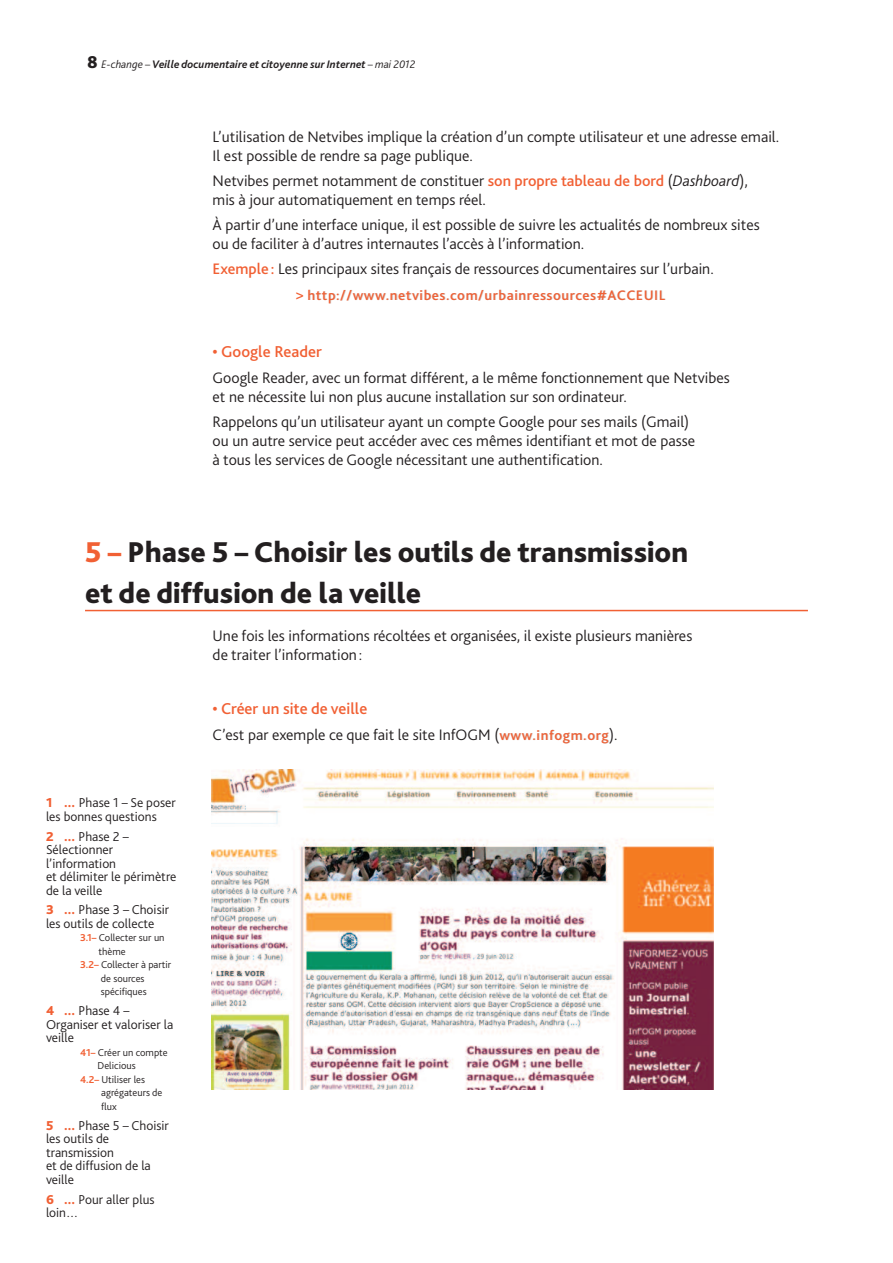
<style>
.page{position:relative;width:893px;height:1263px;background:#fff}
.page>*{position:absolute;margin:0;border:0;box-sizing:border-box;transform-origin:0 0}
.t1{font:800 30px/41.1px "Bliss 2";color:#231f20}
.t2{font:500 16.5px "Bliss 2";color:#f16034}
.t3{font:300 15.9px/18.9px "Bliss 2";color:#231f20}
.t4{font:500 14.4px "Bliss 2";letter-spacing:.05em;color:#f16034}
.t5{font:300 13.5px/13.5px "Bliss 2";color:#231f20}
.t6{font:italic 700 11.4px "Bliss 2";color:#231f20}
.t7{font:300 10.5px "Bliss 2";color:#231f20}
.s1{font-weight:800;font-style:normal;font-size:18px}
.s2{font-weight:300}
.s3{font-weight:500;color:#f16034}
.s4{font-style:italic}
.s5{font-size:15.9px}
.s6{color:#f16034}
.s7{font-weight:800;color:#f16034}
.s8{font-weight:700;color:#f16034}
.s9{font-weight:500;font-size:14.4px;color:#f16034}
</style>
<div class="page">
<hr style="left:85px;top:610px;width:723px;height:1px;background:#f16034">
<img style="left:212px;top:770px;width:502px;height:319px">
<p class="t6" style="left:87px;top:60px;width:330px"><span class="s1">8</span> <span class="s2">E-change –</span> Veille documentaire et citoyenne sur Internet <span class="s2">– mai 2012</span></p>
<p class="t3" style="left:213px;top:129px;width:568px">L’utilisation de Netvibes implique la création d’un compte utilisateur et une adresse email.<br>Il est possible de rendre sa page publique.</p>
<p class="t3" style="left:213px;top:173px;width:537px">Netvibes permet notamment de constituer <span class="s3">son propre tableau de bord</span> (<span class="s4">Dashboard</span>), mis à jour automatiquement en temps réel.</p>
<p class="t3" style="left:213px;top:217px;width:549px">À partir d’une interface unique, il est possible de suivre les actualités de nombreux sites ou de faciliter à d’autres internautes l’accès à l’information.</p>
<p class="t3" style="left:213px;top:261px;width:503px"><span class="s3">Exemple :</span> Les principaux sites français de ressources documentaires sur l’urbain.</p>
<p class="t4" style="left:295px;top:289px;width:372px"><span class="s5">&gt;</span> http://www.netvibes.com/urbainressources#ACCEUIL</p>
<p class="t2" style="left:213px;top:346px;width:111px">• Google Reader</p>
<p class="t3" style="left:213px;top:369px;width:519px">Google Reader, avec un format différent, a le même fonctionnement que Netvibes et ne nécessite lui non plus aucune installation sur son ordinateur.</p>
<p class="t3" style="left:213px;top:414px;width:484px">Rappelons qu’un utilisateur ayant un compte Google pour ses mails (Gmail) ou un autre service peut accéder avec ces mêmes identifiant et mot de passe à tous les services de Google nécessitant une authentification.</p>
<h1 class="t1" style="left:85px;top:535px;width:604px"><span class="s6">5 –</span> Phase 5 – Choisir les outils de transmission et de diffusion de la veille</h1>
<p class="t3" style="left:213px;top:628px;width:481px">Une fois les informations récoltées et organisées, il existe plusieurs manières de traiter l’information:</p>
<p class="t5" style="left:46px;top:797px;width:131px"><span class="s7">1 …</span> Phase 1 – Se poser les bonnes questions</p>
<p class="t5" style="left:46px;top:830px;width:132px"><span class="s7">2 …</span>Phase 2 –<br>Sélectionner l’information<br>et délimiter le périmètre de la veille</p>
<p class="t5" style="left:46px;top:904px;width:125px"><span class="s7">3 …</span> Phase 3 – Choisir les outils de collecte</p>
<p class="t7" style="left:80px;top:934px;width:86px"><span class="s8">3.1–</span> Collecter sur un</p>
<p class="t7" style="left:99px;top:947px;width:29px">thème</p>
<p class="t7" style="left:80px;top:961px;width:93px"><span class="s8">3.2–</span> Collecter à partir</p>
<p class="t7" style="left:101px;top:974px;width:45px">de sources</p>
<p class="t7" style="left:101px;top:988px;width:47px">spécifiques</p>
<p class="t5" style="left:46px;top:1005px;width:129px"><span class="s7">4 …</span>Phase 4 –<br>Organiser et valoriser la veille</p>
<p class="t7" style="left:80px;top:1048px;width:89px"><span class="s8">41–</span> Créer un compte</p>
<p class="t7" style="left:98px;top:1062px;width:40px">Delicious</p>
<p class="t7" style="left:80px;top:1075px;width:67px"><span class="s8">4.2–</span> Utiliser les</p>
<p class="t7" style="left:101px;top:1089px;width:63px">agrégateurs de</p>
<p class="t7" style="left:101px;top:1102px;width:17px">flux</p>
<p class="t5" style="left:46px;top:1120px;width:124px"><span class="s7">5 …</span> Phase 5 – Choisir les outils de transmission<br>et de diffusion de la veille</p>
<p class="t5" style="left:46px;top:1193px;width:110px"><span class="s7">6 …</span> Pour aller plus loin…</p>
<p class="t2" style="left:213px;top:703px;width:156px">• Créer un site de veille</p>
<p class="t3" style="left:213px;top:726px;width:407px">C’est par exemple ce que fait le site InfOGM (<span class="s9">www.infogm.org</span>).</p>
</div>
